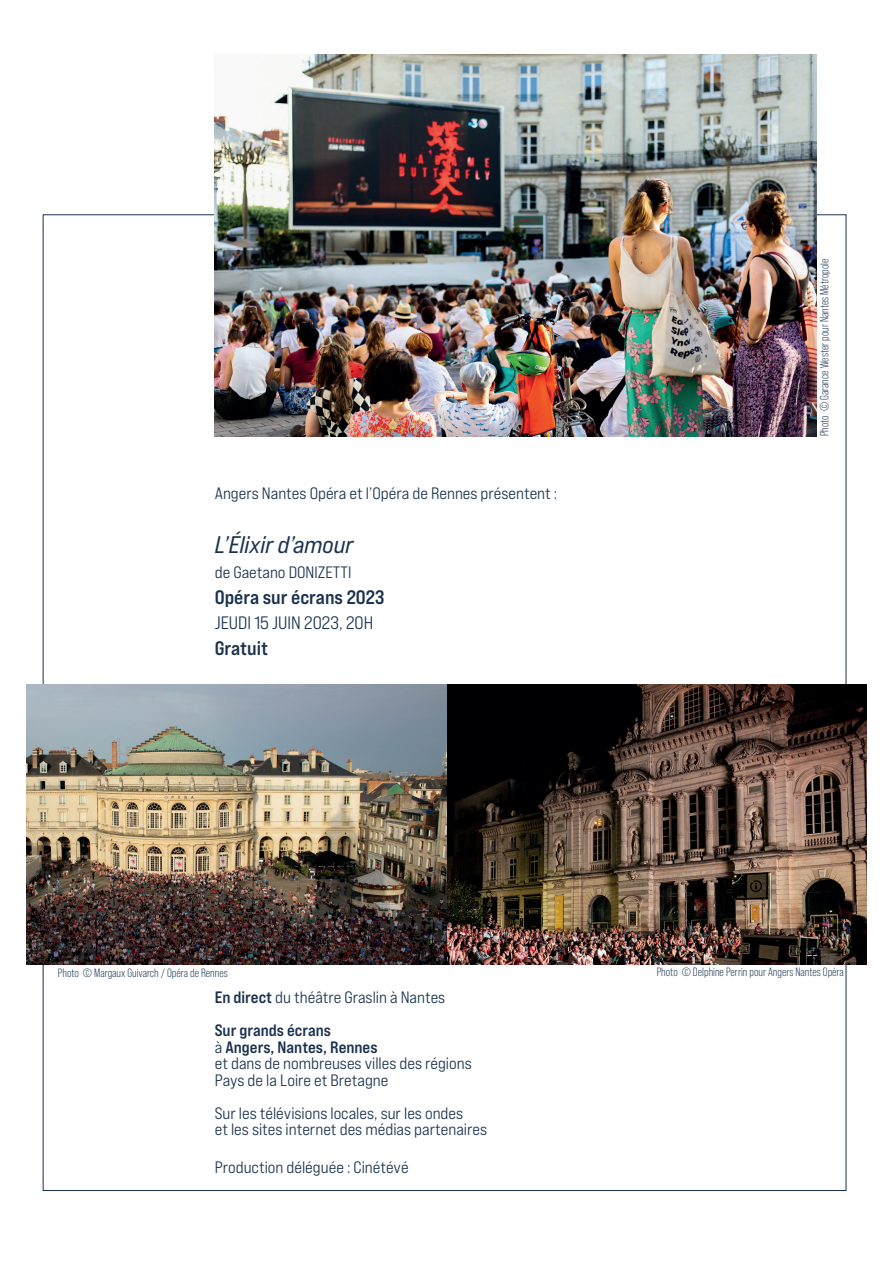
<style>
.page{position:relative;width:893px;height:1263px;background:#fff}
.page>*{position:absolute;margin:0;border:0;box-sizing:border-box;transform-origin:0 0}
.t1{font:24px "Bebas Neue Pro Exp It";color:#1a324d}
.t2{font:19.5px "Bebas Neue Pro Exp Bd";color:#1a324d}
.t3{font:18px "Bebas Neue Pro Exp Md";color:#1a324d}
.t4{font:16.5px/16.5px "Bebas Neue Pro Exp Md";color:#1a324d}
.t5{font:16.5px/16.5px "Bebas Neue Pro Exp Bd";color:#1a324d}
.t6{font:12px "Bebas Neue Pro";color:#1a324d}
.s1{font-family:"Bebas Neue Pro Exp Bd"}
.s2{font-family:"Bebas Neue Pro Exp Md"}
</style>
<div class="page">
<img style="left:26px;top:684px;width:841px;height:280px">
<img style="left:215px;top:54px;width:601px;height:382px">
<p class="t4" style="left:215px;top:484px;width:344px">Angers Nantes Opéra et l’Opéra de Rennes présentent :</p>
<h1 class="t1" style="left:215px;top:530px;width:140px">L’Élixir d’amour</h1>
<p class="t4" style="left:215px;top:564px;width:138px">de Gaetano DONIZETTI</p>
<p class="t2" style="left:215px;top:585px;width:171px">Opéra sur écrans 2023</p>
<p class="t3" style="left:215px;top:612px;width:160px">JEUDI 15 JUIN 2023, 20H</p>
<p class="t2" style="left:215px;top:636px;width:55px">Gratuit</p>
<p class="t6" style="left:818px;top:436px;width:179px;rotate:-90deg">Photo © Garance Wester pour Nantes Métropole</p>
<p class="t6" style="left:58px;top:966px;width:171px">Photo © Margaux Guivarch / Opéra de Rennes</p>
<p class="t6" style="left:657px;top:965px;width:189px">Photo © Delphine Perrin pour Angers Nantes Opéra</p>
<p class="t4" style="left:215px;top:989px;width:232px"><span class="s1">En direct</span> du théâtre Graslin à Nantes</p>
<p class="t5" style="left:215px;top:1022px;width:164px">Sur grands écrans<br><span class="s2">à</span> Angers, Nantes, Rennes</p>
<p class="t4" style="left:215px;top:1055px;width:259px">et dans de nombreuses villes des régions<br>Pays de la Loire et Bretagne</p>
<p class="t4" style="left:215px;top:1104px;width:274px">Sur les télévisions locales, sur les ondes<br>et les sites internet des médias partenaires</p>
<p class="t4" style="left:215px;top:1158px;width:195px">Production déléguée : Cinétévé</p>
</div>
